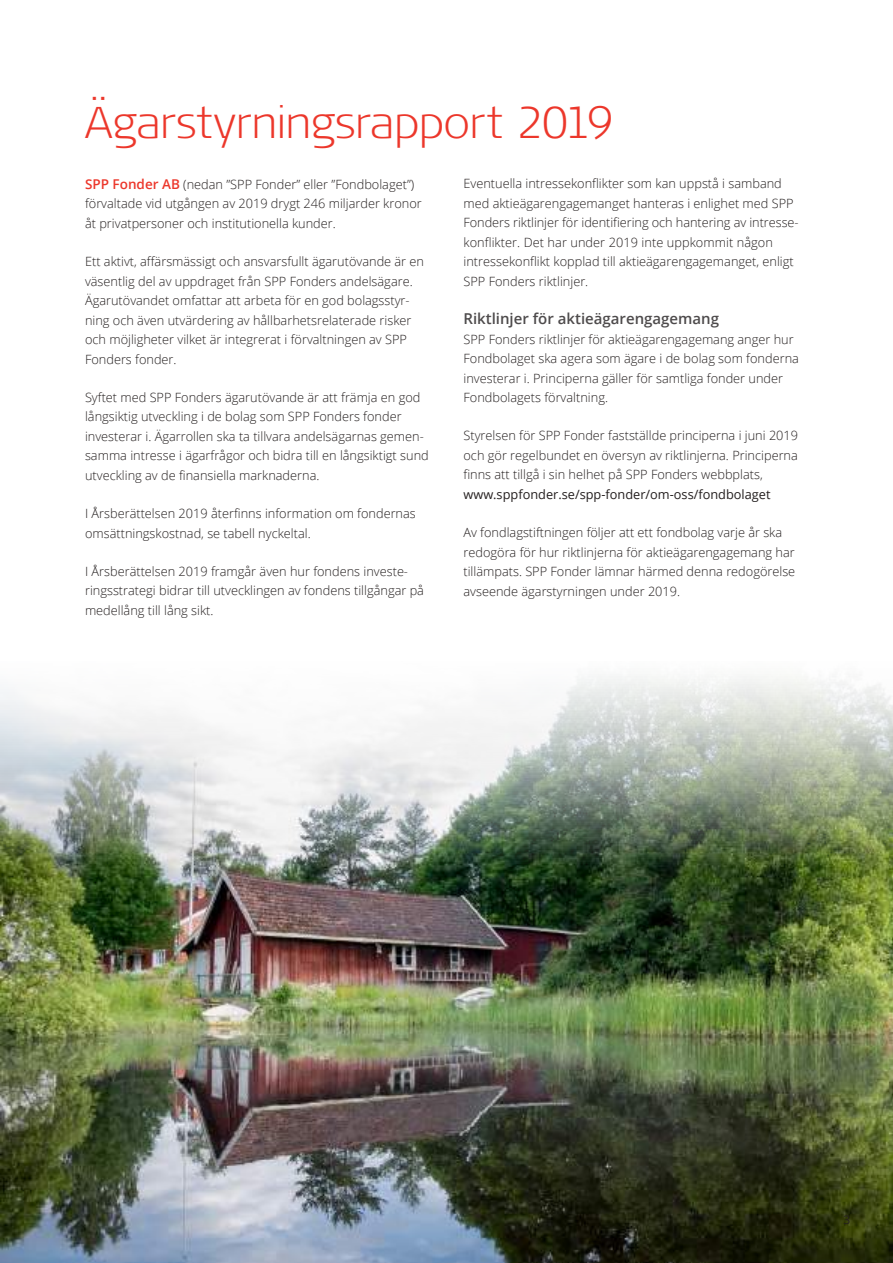
<style>
.page{position:relative;width:893px;height:1263px;background:#fff}
.page>*{position:absolute;margin:0;border:0;box-sizing:border-box;transform-origin:0 0}
.t1{font:300 expanded 44.4px "Signa Pro";letter-spacing:-.01em;color:#ec372b}
.t2{font:600 15px "Open Sans";color:#4e4b4c}
.t3{font:300 12.75px/19.5px "Open Sans";color:#241f1f}
.t4{font:12.75px "Open Sans";color:#241f1f}
.t5{font:12px "Open Sans";color:#241f1f}
.s1{font-weight:600;font-size:13.5px;color:#ec372b}
</style>
<div class="page">
<img style="left:0;top:676px;width:893px;height:587px">
<h1 class="t1" style="left:85px;top:92px;width:530px">Ägarstyrningsrapport 2019</h1>
<p class="t3" style="left:85px;top:174px;width:338px"><span class="s1">SPP Fonder AB</span> (nedan ”SPP Fonder” eller ”Fondbolaget”) förvaltade vid utgången av 2019 drygt 246 miljarder kronor åt privatpersoner och institutionella kunder.</p>
<p class="t3" style="left:85px;top:251px;width:341px">Ett aktivt, affärsmässigt och ansvarsfullt ägarutövande är en väsentlig del av uppdraget från SPP Fonders andelsägare.<br>Ägarutövandet omfattar att arbeta för en god bolagsstyr&shy;ning och även utvärdering av hållbarhetsrelaterade risker och möjligheter vilket är integrerat i förvaltningen av SPP Fonders fonder.</p>
<p class="t3" style="left:85px;top:387px;width:345px">Syftet med SPP Fonders ägarutövande är att främja en god långsiktig utveckling i de bolag som SPP Fonders fonder investerar i. Ägarrollen ska ta tillvara andelsägarnas gemen&shy;samma intresse i ägarfrågor och bidra till en långsiktigt sund utveckling av de finansiella marknaderna.</p>
<p class="t3" style="left:85px;top:503px;width:332px">I Årsberättelsen 2019 återfinns information om fondernas omsättningskostnad, se tabell nyckeltal.</p>
<p class="t3" style="left:85px;top:561px;width:340px">I Årsberättelsen 2019 framgår även hur fondens investe&shy;ringsstrategi bidrar till utvecklingen av fondens tillgångar på medellång till lång sikt.</p>
<p class="t3" style="left:463px;top:174px;width:337px">Eventuella intressekonflikter som kan uppstå i samband med aktieägarengagemanget hanteras i enlighet med SPP Fonders riktlinjer för identifiering och hantering av intresse&shy;konflikter. Det har under 2019 inte uppkommit någon intressekonflikt kopplad till aktieägarengagemanget, enligt SPP Fonders riktlinjer.</p>
<p class="t2" style="left:463px;top:308px;width:257px">Riktlinjer för aktieägarengagemang</p>
<p class="t3" style="left:463px;top:329px;width:337px">SPP Fonders riktlinjer för aktieägarengagemang anger hur Fondbolaget ska agera som ägare i de bolag som fonderna investerar i. Principerna gäller för samtliga fonder under Fondbolagets förvaltning.</p>
<p class="t3" style="left:463px;top:426px;width:336px;text-align:justify">Styrelsen för SPP Fonder fastställde principerna i juni 2019 och gör regelbundet en översyn av riktlinjerna. Principerna finns att tillgå i sin helhet på SPP Fonders webbplats,</p>
<p class="t4" style="left:463px;top:485px;width:309px">www.sppfonder.se/spp-fonder/om-oss/fondbolaget</p>
<p class="t3" style="left:463px;top:522px;width:333px">Av fondlagstiftningen följer att ett fondbolag varje år ska redogöra för hur riktlinjerna för aktieägarengagemang har tillämpats. SPP Fonder lämnar härmed denna redogörelse avseende ägarstyrningen under 2019.</p>
<p class="t5" style="left:844px;top:1212px;width:8px">3</p>
</div>
